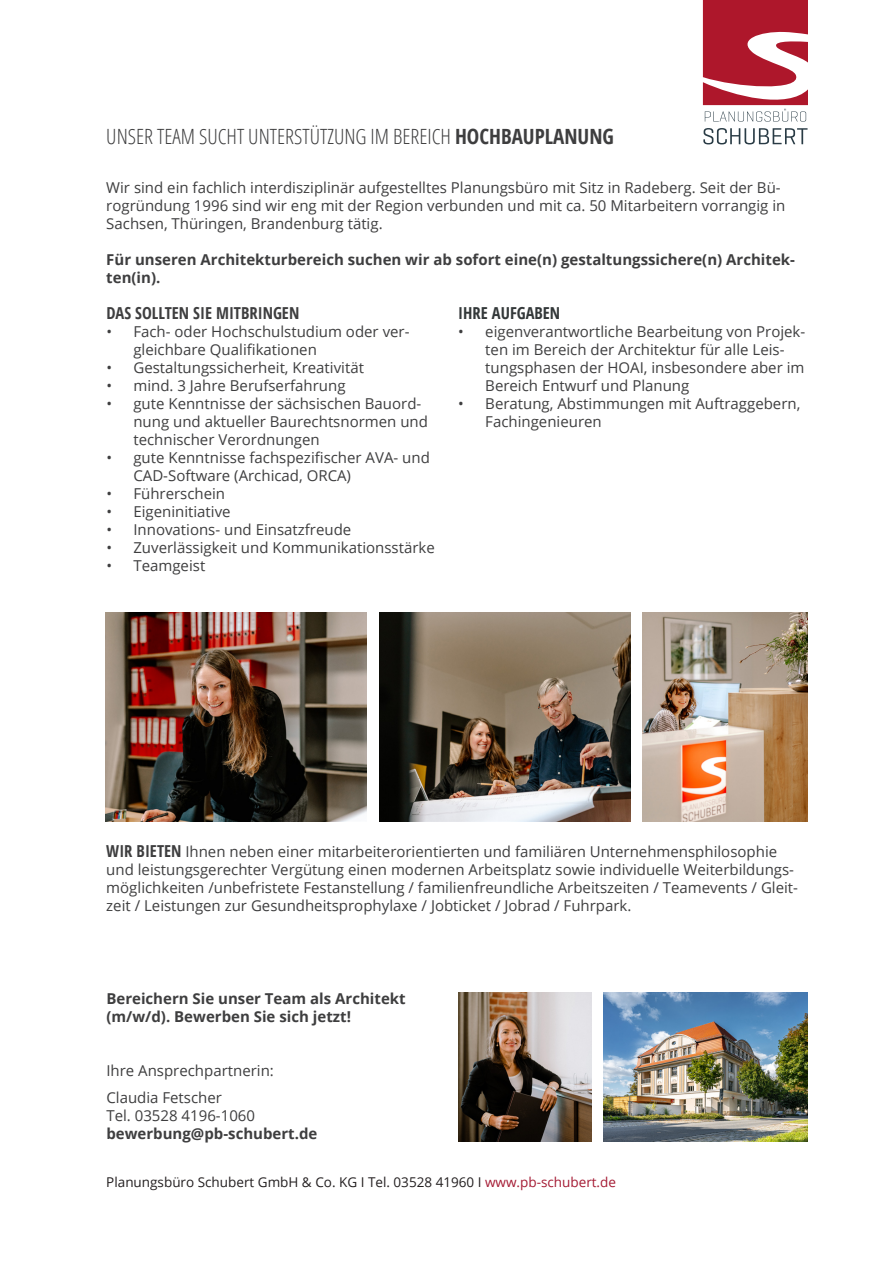
<style>
.page{position:relative;width:893px;height:1263px;background:#fff}
.page>*{position:absolute;margin:0;border:0;box-sizing:border-box;transform-origin:0 0}
.t1{font:300 condensed 21px "Open Sans";color:#3e3e3f}
.t2{font:700 condensed 16.5px "Open Sans";color:#3e3e3f}
.t3{font:700 condensed 16.5px "Open Sans";color:#333839}
.t4{font:15px/18px "Open Sans";color:#3e3e3f}
.t5{font:700 15px/18px "Open Sans";color:#3e3e3f}
.t6{font:13.5px "Open Sans";color:#231f20}
.s1{font-weight:700}
.s2{font-weight:700;font-stretch:condensed;font-size:16.5px}
.s3{color:#a41a33}
</style>
<div class="page">
<img style="left:604px;top:993px;width:203px;height:148px">
<img style="left:379px;top:613px;width:251px;height:208px">
<img style="left:643px;top:613px;width:165px;height:208px">
<img style="left:105px;top:613px;width:262px;height:208px">
<img style="left:458px;top:993px;width:133px;height:148px">
<svg style="left:703px;top:128px;width:105px;height:16px"></svg>
<svg style="left:703px;top:0;width:105px;height:122px"></svg>
<p class="t1" style="left:106px;top:123px;width:509px">UNSER TEAM SUCHT UNTERSTÜTZUNG IM BEREICH <span class="s1">HOCHBAUPLANUNG</span></p>
<p class="t4" style="left:106px;top:178px;width:681px">Wir sind ein fachlich interdisziplinär aufgestelltes Planungsbüro mit Sitz in Radeberg. Seit der Bü&shy;rogründung 1996 sind wir eng mit der Region verbunden und mit ca. 50 Mitarbeitern vorrangig in<br>Sachsen, Thüringen, Brandenburg tätig.</p>
<p class="t5" style="left:106px;top:250px;width:690px">Für unseren Architekturbereich suchen wir ab sofort eine(n) gestaltungssichere(n) Architek&shy;ten(in).</p>
<p class="t2" style="left:106px;top:302px;width:194px">DAS SOLLTEN SIE MITBRINGEN</p>
<p class="t4" style="left:133px;top:322px;width:278px;text-indent:-27px">• Fach- oder Hochschulstudium oder ver&shy;gleichbare Qualifikationen</p>
<p class="t4" style="left:106px;top:358px;width:259px">• Gestaltungssicherheit, Kreativität</p>
<p class="t4" style="left:106px;top:376px;width:241px">• mind. 3 Jahre Berufserfahrung</p>
<p class="t4" style="left:133px;top:394px;width:296px;text-indent:-27px">• gute Kenntnisse der sächsischen Bauord&shy;nung und aktueller Baurechtsnormen und technischer Verordnungen</p>
<p class="t4" style="left:133px;top:448px;width:298px;text-indent:-27px">• gute Kenntnisse fachspezifischer AVA- und<br>CAD-Software (Archicad, ORCA)</p>
<p class="t4" style="left:106px;top:484px;width:120px">• Führerschein</p>
<p class="t4" style="left:106px;top:502px;width:126px">• Eigeninitiative</p>
<p class="t4" style="left:106px;top:520px;width:246px">• Innovations- und Einsatzfreude</p>
<p class="t4" style="left:106px;top:538px;width:330px">• Zuverlässigkeit und Kommunikationsstärke</p>
<p class="t4" style="left:106px;top:556px;width:100px">• Teamgeist</p>
<p class="t3" style="left:458px;top:302px;width:103px">IHRE AUFGABEN</p>
<p class="t4" style="left:485px;top:322px;width:321px;text-indent:-27px">• eigenverantwortliche Bearbeitung von Projek&shy;ten im Bereich der Architektur für alle Leis&shy;tungsphasen der HOAI, insbesondere aber im Bereich Entwurf und Planung</p>
<p class="t4" style="left:485px;top:394px;width:317px;text-indent:-27px">• Beratung, Abstimmungen mit Auftraggebern,<br>Fachingenieuren</p>
<p class="t4" style="left:106px;top:842px;width:693px"><span class="s2">WIR BIETEN</span> Ihnen neben einer mitarbeiterorientierten und familiären Unternehmensphilosophie und leistungsgerechter Vergütung einen modernen Arbeitsplatz sowie individuelle Weiterbildungs&shy;möglichkeiten /unbefristete Festanstellung / familienfreundliche Arbeitszeiten / Teamevents / Gleit&shy;zeit / Leistungen zur Gesundheitsprophylaxe / Jobticket / Jobrad / Fuhrpark.</p>
<p class="t5" style="left:106px;top:989px;width:301px">Bereichern Sie unser Team als Architekt (m/w/d). Bewerben Sie sich jetzt!</p>
<p class="t4" style="left:106px;top:1061px;width:169px">Ihre Ansprechpartnerin:</p>
<p class="t4" style="left:106px;top:1088px;width:117px">Claudia Fetscher</p>
<p class="t4" style="left:106px;top:1106px;width:150px">Tel. 03528 4196-1060</p>
<p class="t5" style="left:106px;top:1124px;width:213px">bewerbung@pb-schubert.de</p>
<p class="t6" style="left:106px;top:1173px;width:511px">Planungsbüro Schubert GmbH &amp; Co. KG I Tel. 03528 41960 I <span class="s3">www.pb-schubert.de</span></p>
</div>
